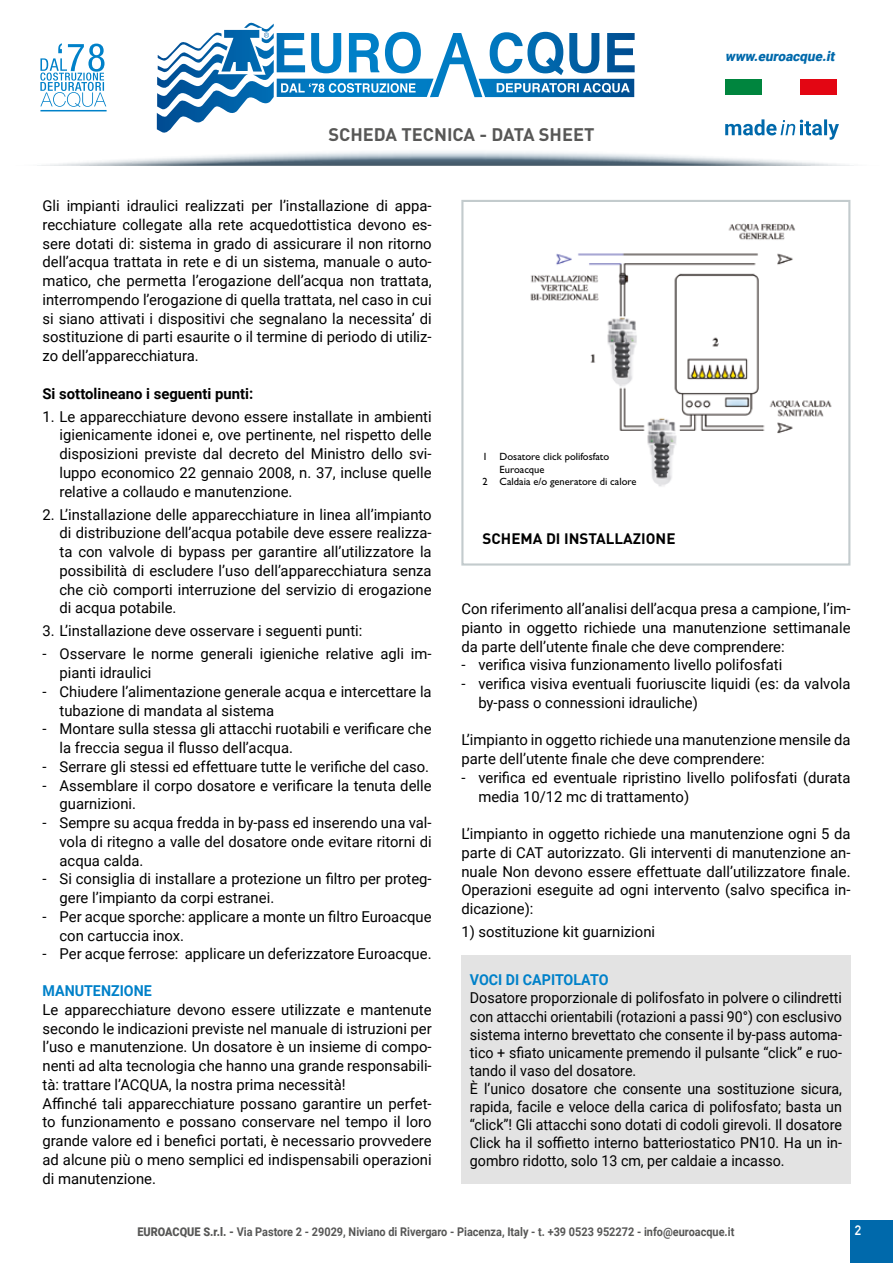
<style>
.page{position:relative;width:893px;height:1263px;background:#fff}
.page>*{position:absolute;margin:0;border:0;box-sizing:border-box;transform-origin:0 0}
.t1{font:700 18px "DIN";color:#575756}
.t2{font:15px/18.8px "Roboto";color:#000}
.t3{font:15px/18px "Roboto";color:#000;scale:.95 1}
.t4{font:700 15px "Roboto";color:#000}
.t5{font:700 15px "Roboto";color:#0081c9;scale:.95 1}
.t6{font:700 15px "DIN";color:#000}
.t7{font:italic 900 13.5px "Roboto";color:#0069ab}
.t8{font:700 13.5px "DIN Alternate";color:#fff}
.t9{font:700 12px "Roboto";color:#575756;scale:.91 1}
.t10{font:10.5px "Gill Sans Std";color:#000}
.s1{font-weight:900}
</style>
<div class="page">
<div style="left:850px;top:1220px;width:43px;height:43px;background:#0069ab"></div>
<div style="left:0;top:148px;width:893px;height:19px;background:#000;opacity:.47"></div>
<svg style="left:479px;top:32px;width:156px;height:65px"></svg>
<svg style="left:264px;top:32px;width:5px;height:6px"></svg>
<svg style="left:40px;top:43px;width:66px;height:64px"></svg>
<hr style="left:40px;top:110px;width:67px;height:1px;background:#0081c9">
<div style="left:725px;top:79px;width:37px;height:16px;background:#00853e"></div>
<div style="left:800px;top:79px;width:37px;height:16px;background:#e30613"></div>
<svg style="left:725px;top:119px;width:114px;height:21px"></svg>
<div style="left:461px;top:956px;width:389px;height:228px;background:#e3e3e3"></div>
<div style="left:461px;top:200px;width:389px;height:366px;border:2px solid #c3cbcd"></div>
<img style="left:530px;top:223px;width:302px;height:264px">
<p class="t1" style="left:328px;top:123px;width:268px">SCHEDA TECNICA - DATA SHEET</p>
<p class="t7" style="left:725px;top:47px;width:114px">www.euroacque.it</p>
<p class="t2" style="left:43px;top:196px;width:391px;text-align:justify">Gli impianti idraulici realizzati per l’installazione di appa&shy;recchiature collegate alla rete acquedottistica devono es&shy;sere dotati di: sistema in grado di assicurare il non ritorno dell’acqua trattata in rete e di un sistema, manuale o auto&shy;matico, che permetta l’erogazione dell’acqua non trattata, interrompendo l’erogazione di quella trattata, nel caso in cui si siano attivati i dispositivi che segnalano la necessita’ di sostituzione di parti esaurite o il termine di periodo di utiliz&shy;zo dell’apparecchiatura.</p>
<p class="t4" style="left:43px;top:383px;width:212px">Si sottolineano i seguenti punti:</p>
<p class="t2" style="left:60px;top:406px;width:374px;text-align:justify;text-indent:-17px">1. Le apparecchiature devono essere installate in ambienti igienicamente idonei e, ove pertinente, nel rispetto delle disposizioni previste dal decreto del Ministro dello svi&shy;luppo economico 22 gennaio 2008, n. 37, incluse quelle relative a collaudo e manutenzione.</p>
<p class="t2" style="left:60px;top:504px;width:374px;text-align:justify;text-indent:-17px">2. L’installazione delle apparecchiature in linea all’impianto di distribuzione dell’acqua potabile deve essere realizza&shy;ta con valvole di bypass per garantire all’utilizzatore la possibilità di escludere l’uso dell’apparecchiatura senza che ciò comporti interruzione del servizio di erogazione di acqua potabile.</p>
<p class="t2" style="left:43px;top:621px;width:321px">3. L’installazione deve osservare i seguenti punti:</p>
<p class="t2" style="left:60px;top:644px;width:374px;text-indent:-17px">- Osservare le norme generali igieniche relative agli im&shy;pianti idraulici</p>
<p class="t2" style="left:60px;top:682px;width:374px;text-indent:-17px">- Chiudere l’alimentazione generale acqua e intercettare la tubazione di mandata al sistema</p>
<p class="t2" style="left:60px;top:719px;width:374px;text-indent:-17px">- Montare sulla stessa gli attacchi ruotabili e verificare che la freccia segua il flusso dell’acqua.</p>
<p class="t2" style="left:43px;top:757px;width:388px">- Serrare gli stessi ed effettuare tutte le verifiche del caso.</p>
<p class="t2" style="left:60px;top:775px;width:374px;text-indent:-17px">- Assemblare il corpo dosatore e verificare la tenuta delle guarnizioni.</p>
<p class="t2" style="left:60px;top:813px;width:374px;text-align:justify;text-indent:-17px">- Sempre su acqua fredda in by-pass ed inserendo una val&shy;vola di ritegno a valle del dosatore onde evitare ritorni di acqua calda.</p>
<p class="t2" style="left:60px;top:869px;width:374px;text-indent:-17px">- Si consiglia di installare a protezione un filtro per proteg&shy;gere l’impianto da corpi estranei.</p>
<p class="t2" style="left:60px;top:907px;width:374px;text-indent:-17px">- Per acque sporche: applicare a monte un filtro Euroacque con cartuccia inox.</p>
<p class="t2" style="left:43px;top:944px;width:391px">- Per acque ferrose: applicare un deferizzatore Euroacque.</p>
<p class="t5" style="left:43px;top:980px;width:117px">MANUTENZIONE</p>
<p class="t2" style="left:43px;top:1000px;width:391px">Le apparecchiature devono essere utilizzate e mantenute secondo le indicazioni previste nel manuale di istruzioni per l’uso e manutenzione. Un dosatore è un insieme di compo&shy;nenti ad alta tecnologia che hanno una grande responsabili&shy;tà: trattare l’ACQUA, la nostra prima necessità!<br>Affinché tali apparecchiature possano garantire un perfet&shy;to funzionamento e possano conservare nel tempo il loro grande valore ed i benefici portati, è necessario provvedere ad alcune più o meno semplici ed indispensabili operazioni di manutenzione.</p>
<p class="t10" style="left:483px;top:450px;width:128px">1 Dosatore click polifosfato</p>
<p class="t10" style="left:500px;top:463px;width:46px">Euroacque</p>
<p class="t10" style="left:483px;top:476px;width:155px">2 Caldaia e/o generatore di calore</p>
<p class="t6" style="left:483px;top:529px;width:194px">SCHEMA DI INSTALLAZIONE</p>
<p class="t2" style="left:461px;top:599px;width:391px;text-align:justify">Con riferimento all’analisi dell’acqua presa a campione, l’im&shy;pianto in oggetto richiede una manutenzione settimanale da parte dell’utente finale che deve comprendere:</p>
<p class="t2" style="left:461px;top:655px;width:322px">- verifica visiva funzionamento livello polifosfati</p>
<p class="t2" style="left:478px;top:674px;width:374px;text-indent:-17px">- verifica visiva eventuali fuoriuscite liquidi (es: da valvola by-pass o connessioni idrauliche)</p>
<p class="t2" style="left:461px;top:730px;width:391px">L’impianto in oggetto richiede una manutenzione mensile da parte dell’utente finale che deve comprendere:</p>
<p class="t2" style="left:478px;top:767px;width:374px;text-indent:-17px">- verifica ed eventuale ripristino livello polifosfati (durata media 10/12 mc di trattamento)</p>
<p class="t2" style="left:461px;top:824px;width:391px;text-align:justify">L’impianto in oggetto richiede una manutenzione ogni 5 da parte di CAT autorizzato. Gli interventi di manutenzione an&shy;nuale Non devono essere effettuate dall’utilizzatore finale.<br>Operazioni eseguite ad ogni intervento (salvo specifica in&shy;dicazione):</p>
<p class="t2" style="left:461px;top:922px;width:195px">1) sostituzione kit guarnizioni</p>
<p class="t5" style="left:470px;top:970px;width:147px">VOCI DI CAPITOLATO</p>
<p class="t3" style="left:470px;top:988px;width:393px">Dosatore proporzionale di polifosfato in polvere o cilindretti con attacchi orientabili (rotazioni a passi 90°) con esclusivo sistema interno brevettato che consente il by-pass automa&shy;tico + sfiato unicamente premendo il pulsante “click” e ruo&shy;tando il vaso del dosatore.<br>È l’unico dosatore che consente una sostituzione sicura, rapida, facile e veloce della carica di polifosfato; basta un “click”! Gli attacchi sono dotati di codoli girevoli. Il dosatore Click ha il soffietto interno batteriostatico PN10. Ha un in&shy;gombro ridotto, solo 13 cm, per caldaie a incasso.</p>
<p class="t9" style="left:137px;top:1223px;width:658px"><span class="s1">EUROACQUE S.r.l. -</span> Via Pastore 2 - 29029, Niviano di Rivergaro - Piacenza, Italy - t. +39 0523 952272 - info@euroacque.it</p>
<p class="t8" style="left:855px;top:1220px;width:8px">2</p>
</div>
